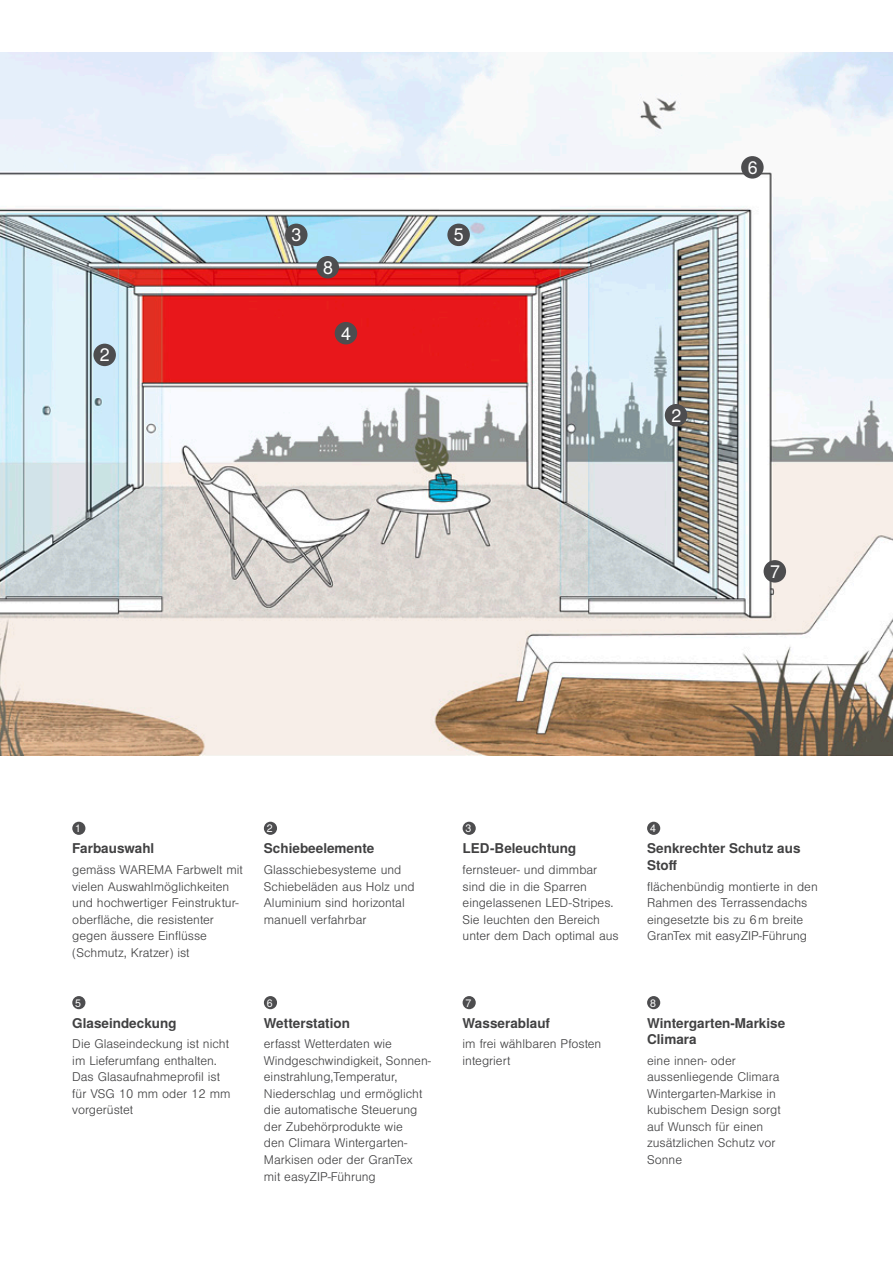
<style>
.page{position:relative;width:893px;height:1263px;background:#fff}
.page>*{position:absolute;margin:0;border:0;box-sizing:border-box;transform-origin:0 0}
.t1{font:17.85px "Warema Nimbus";color:#fff}
.t2{font:700 13.5px/16.5px "Warema Nimbus";color:#414142}
.t3{font:300 12px/16.5px "Warema Nimbus";color:#414142}
.t4{font:10.65px "Warema Nimbus";color:#fff}
</style>
<div class="page">
<img style="left:0;top:52px;width:893px;height:703px">
<div style="left:72px;top:822px;width:13px;height:13px;background:#4d4d4f;border-radius:50%"></div>
<div style="left:264px;top:822px;width:13px;height:13px;background:#4d4d4f;border-radius:50%"></div>
<div style="left:463px;top:822px;width:13px;height:13px;background:#4d4d4f;border-radius:50%"></div>
<div style="left:647px;top:822px;width:13px;height:13px;background:#4d4d4f;border-radius:50%"></div>
<div style="left:72px;top:996px;width:13px;height:13px;background:#4d4d4f;border-radius:50%"></div>
<div style="left:264px;top:996px;width:13px;height:13px;background:#4d4d4f;border-radius:50%"></div>
<div style="left:463px;top:996px;width:13px;height:13px;background:#4d4d4f;border-radius:50%"></div>
<div style="left:647px;top:996px;width:13px;height:13px;background:#4d4d4f;border-radius:50%"></div>
<div style="left:335px;top:322px;width:22px;height:22px;background:#4d4d4f;border-radius:50%"></div>
<div style="left:447px;top:224px;width:23px;height:22px;background:#4d4d4f;border-radius:50%"></div>
<div style="left:741px;top:156px;width:23px;height:23px;background:#4d4d4f;border-radius:50%"></div>
<div style="left:665px;top:404px;width:22px;height:22px;background:#4d4d4f;border-radius:50%"></div>
<div style="left:764px;top:560px;width:22px;height:23px;background:#4d4d4f;border-radius:50%"></div>
<div style="left:93px;top:344px;width:23px;height:22px;background:#4d4d4f;border-radius:50%"></div>
<div style="left:285px;top:224px;width:22px;height:22px;background:#4d4d4f;border-radius:50%"></div>
<div style="left:316px;top:256px;width:23px;height:22px;background:#4d4d4f;border-radius:50%"></div>
<h1 class="t1" style="left:100px;top:344px;width:11px">2</h1>
<h1 class="t1" style="left:292px;top:224px;width:11px">3</h1>
<h1 class="t1" style="left:323px;top:257px;width:11px">8</h1>
<h1 class="t1" style="left:341px;top:323px;width:11px">4</h1>
<h1 class="t1" style="left:454px;top:224px;width:11px">5</h1>
<h1 class="t1" style="left:748px;top:157px;width:11px">6</h1>
<h1 class="t1" style="left:671px;top:405px;width:11px">2</h1>
<h1 class="t1" style="left:770px;top:561px;width:11px">7</h1>
<p class="t4" style="left:75px;top:822px;width:7px">1</p>
<p class="t2" style="left:72px;top:841px;width:84px">Farbauswahl</p>
<p class="t3" style="left:72px;top:862px;width:172px">gemäss WAREMA Farbwelt mit vielen Auswahlmöglichkeiten und hochwertiger Feinstruktur&shy;oberfläche, die resistenter gegen äussere Einflüsse (Schmutz, Kratzer) ist</p>
<p class="t4" style="left:75px;top:996px;width:7px">5</p>
<p class="t2" style="left:72px;top:1015px;width:106px">Glaseindeckung</p>
<p class="t3" style="left:72px;top:1036px;width:160px">Die Glaseindeckung ist nicht im Lieferumfang enthalten.<br>Das Glasaufnahmeprofil ist für VSG 10 mm oder 12 mm vorgerüstet</p>
<p class="t4" style="left:267px;top:822px;width:7px">2</p>
<p class="t2" style="left:264px;top:841px;width:112px">Schiebeelemente</p>
<p class="t3" style="left:264px;top:862px;width:152px">Glasschiebesysteme und<br>Schiebeläden aus Holz und<br>Aluminium sind horizontal manuell verfahrbar</p>
<p class="t4" style="left:267px;top:996px;width:7px">6</p>
<p class="t2" style="left:264px;top:1015px;width:88px">Wetterstation</p>
<p class="t3" style="left:264px;top:1036px;width:169px">erfasst Wetterdaten wie<br>Windgeschwindigkeit, Sonnen&shy;einstrahlung,Temperatur,<br>Niederschlag und ermöglicht die automatische Steuerung der Zubehörprodukte wie<br>den Climara Wintergarten-<br>Markisen oder der GranTex mit easyZIP-Führung</p>
<p class="t4" style="left:465px;top:822px;width:7px">3</p>
<p class="t2" style="left:463px;top:841px;width:115px">LED-Beleuchtung</p>
<p class="t3" style="left:463px;top:862px;width:158px">fernsteuer- und dimmbar sind die in die Sparren eingelassenen LED-Stripes.<br>Sie leuchten den Bereich unter dem Dach optimal aus</p>
<p class="t4" style="left:465px;top:996px;width:7px">7</p>
<p class="t2" style="left:463px;top:1015px;width:89px">Wasserablauf</p>
<p class="t3" style="left:463px;top:1036px;width:140px">im frei wählbaren Pfosten integriert</p>
<p class="t4" style="left:650px;top:822px;width:7px">4</p>
<p class="t2" style="left:647px;top:841px;width:155px">Senkrechter Schutz aus<br>Stoff</p>
<p class="t3" style="left:647px;top:878px;width:172px">flächenbündig montierte in den<br>Rahmen des Terrassendachs eingesetzte bis zu 6m breite<br>GranTex mit easyZIP-Führung</p>
<p class="t4" style="left:650px;top:996px;width:7px">8</p>
<p class="t2" style="left:647px;top:1015px;width:140px">Wintergarten-Markise<br>Climara</p>
<p class="t3" style="left:647px;top:1052px;width:135px">eine innen- oder aussenliegende Climara<br>Wintergarten-Markise in kubischem Design sorgt auf Wunsch für einen zusätzlichen Schutz vor<br>Sonne</p>
</div>
